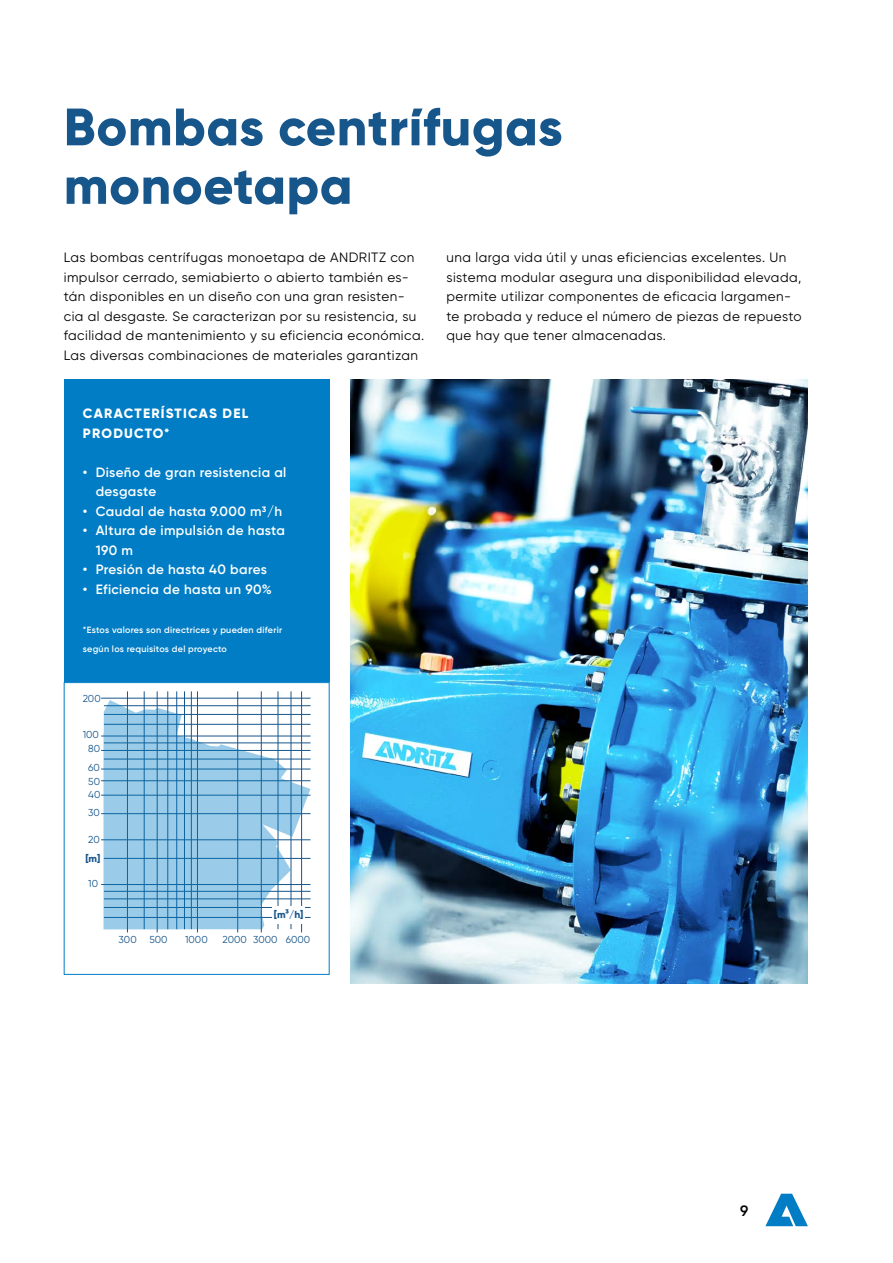
<style>
.page{position:relative;width:893px;height:1263px;background:#fff}
.page>*{position:absolute;margin:0;border:0;box-sizing:border-box;transform-origin:0 0}
.ANDRITZ_Level_2-3_He{font:800 52.5px "Gilroy";letter-spacing:.01em;color:#17568b}
.t1{font:600 15px "Gilroy";color:#000}
.ANDRITZ_Level_2-3_Co{font:13.5px/19.5px "Gilroy";letter-spacing:.035em;color:#000}
.t2{font:600 13.5px/19.5px "Gilroy";letter-spacing:.03em;color:#fff}
.ANDRITZ_Level_2-3_Bu{font:800 13.5px "Gilroy";letter-spacing:.09em;color:#fff}
.t3{font:10.05px "Gilroy";color:#17568b}
.t4{font:800 10.05px "Gilroy";color:#17568b}
.ANDRITZ_Level_2-3_Bu-2{font:600 9px/19.5px "Gilroy";letter-spacing:.025em;color:#fff}
</style>
<div class="page">
<svg style="left:765px;top:1194px;width:43px;height:32px"></svg>
<img style="left:351px;top:379px;width:457px;height:605px">
<hr style="left:127px;top:691px;width:1px;height:241px;background:#17568b">
<hr style="left:144px;top:691px;width:1px;height:238px;background:#17568b">
<hr style="left:157px;top:691px;width:1px;height:241px;background:#17568b">
<hr style="left:168px;top:691px;width:1px;height:238px;background:#17568b">
<hr style="left:176px;top:691px;width:1px;height:238px;background:#17568b">
<hr style="left:184px;top:691px;width:1px;height:238px;background:#17568b">
<hr style="left:191px;top:691px;width:1px;height:238px;background:#17568b">
<hr style="left:237px;top:691px;width:1px;height:241px;background:#17568b">
<hr style="left:261px;top:691px;width:1px;height:241px;background:#17568b">
<hr style="left:278px;top:691px;width:1px;height:238px;background:#17568b">
<hr style="left:291px;top:691px;width:1px;height:238px;background:#17568b">
<hr style="left:301px;top:691px;width:1px;height:241px;background:#17568b">
<hr style="left:104px;top:917px;width:207px;height:1px;background:#17568b">
<hr style="left:104px;top:907px;width:207px;height:1px;background:#17568b">
<hr style="left:104px;top:898px;width:207px;height:1px;background:#17568b">
<hr style="left:104px;top:891px;width:207px;height:1px;background:#17568b">
<hr style="left:101px;top:839px;width:210px;height:1px;background:#17568b">
<hr style="left:101px;top:813px;width:210px;height:1px;background:#17568b">
<hr style="left:101px;top:795px;width:210px;height:1px;background:#17568b">
<hr style="left:101px;top:780px;width:210px;height:1px;background:#17568b">
<hr style="left:101px;top:769px;width:210px;height:1px;background:#17568b">
<hr style="left:104px;top:759px;width:207px;height:1px;background:#17568b">
<hr style="left:101px;top:750px;width:210px;height:1px;background:#17568b">
<hr style="left:104px;top:743px;width:207px;height:1px;background:#17568b">
<hr style="left:197px;top:691px;width:1px;height:241px;background:#17568b">
<hr style="left:101px;top:884px;width:210px;height:1px;background:#17568b">
<hr style="left:104px;top:858px;width:207px;height:1px;background:#17568b">
<hr style="left:101px;top:736px;width:210px;height:1px;background:#17568b">
<hr style="left:101px;top:698px;width:210px;height:1px;background:#17568b">
<hr style="left:104px;top:705px;width:207px;height:1px;background:#17568b">
<hr style="left:104px;top:724px;width:207px;height:1px;background:#17568b">
<hr style="left:104px;top:714px;width:207px;height:1px;background:#17568b">
<svg style="left:104px;top:700px;width:206px;height:229px;fill:#9acbe8"></svg>
<div style="left:272px;top:906px;width:33px;height:17px;background:#fff"></div>
<div style="left:64px;top:379px;width:266px;height:303px;background:#007dc5"></div>
<div style="left:64px;top:682px;width:266px;height:293px;border:1px solid #007dc5"></div>
<p class="ANDRITZ_Level_2-3_He" style="left:64px;top:94px;width:500px">Bombas centrífugas</p>
<p class="ANDRITZ_Level_2-3_He" style="left:64px;top:152px;width:290px">monoetapa</p>
<p class="ANDRITZ_Level_2-3_Co" style="left:64px;top:248px;width:362px">Las bombas centrífugas monoetapa de ANDRITZ con impulsor cerrado, semiabierto o abierto también es&shy;tán disponibles en un diseño con una gran resisten&shy;cia al desgaste. Se caracterizan por su resistencia, su facilidad de mantenimiento y su eficiencia económica.<br>Las diversas combinaciones de materiales garantizan</p>
<p class="ANDRITZ_Level_2-3_Co" style="left:446px;top:248px;width:357px">una larga vida útil y unas eficiencias excelentes. Un sistema modular asegura una disponibilidad elevada, permite utilizar componentes de eficacia largamen&shy;te probada y reduce el número de piezas de repuesto que hay que tener almacenadas.</p>
<p class="ANDRITZ_Level_2-3_Bu" style="left:83px;top:405px;width:167px">CARACTERÍSTICAS DEL</p>
<p class="ANDRITZ_Level_2-3_Bu" style="left:83px;top:425px;width:88px">PRODUCTO*</p>
<p class="t2" style="left:96px;top:462px;width:192px;text-indent:-13px">• Diseño de gran resistencia al desgaste</p>
<p class="t2" style="left:83px;top:501px;width:201px">• Caudal de hasta 9.000 m3/h</p>
<p class="t2" style="left:96px;top:521px;width:191px;text-indent:-13px">• Altura de impulsión de hasta<br>190 m</p>
<p class="t2" style="left:83px;top:560px;width:186px">• Presión de hasta 40 bares</p>
<p class="t2" style="left:83px;top:579px;width:190px">• Eficiencia de hasta un 90%</p>
<p class="ANDRITZ_Level_2-3_Bu-2" style="left:83px;top:620px;width:201px">*Estos valores son directrices y pueden diferir según los requisitos del proyecto</p>
<p class="t3" style="left:83px;top:693px;width:20px">200</p>
<p class="t3" style="left:83px;top:729px;width:18px">100</p>
<p class="t3" style="left:88px;top:743px;width:13px">80</p>
<p class="t3" style="left:88px;top:761px;width:13px">60</p>
<p class="t3" style="left:88px;top:775px;width:13px">50</p>
<p class="t3" style="left:88px;top:789px;width:14px">40</p>
<p class="t3" style="left:88px;top:806px;width:13px">30</p>
<p class="t3" style="left:88px;top:833px;width:13px">20</p>
<p class="t3" style="left:88px;top:877px;width:11px">10</p>
<p class="t4" style="left:85px;top:852px;width:17px">[m]</p>
<p class="t4" style="left:274px;top:908px;width:31px">[m3/h]</p>
<p class="t3" style="left:119px;top:934px;width:20px">300</p>
<p class="t3" style="left:149px;top:934px;width:20px">500</p>
<p class="t3" style="left:185px;top:934px;width:24px">1000</p>
<p class="t3" style="left:222px;top:934px;width:89px">2000 3000 6000</p>
<p class="t1" style="left:740px;top:1201px;width:10px">9</p>
</div>
